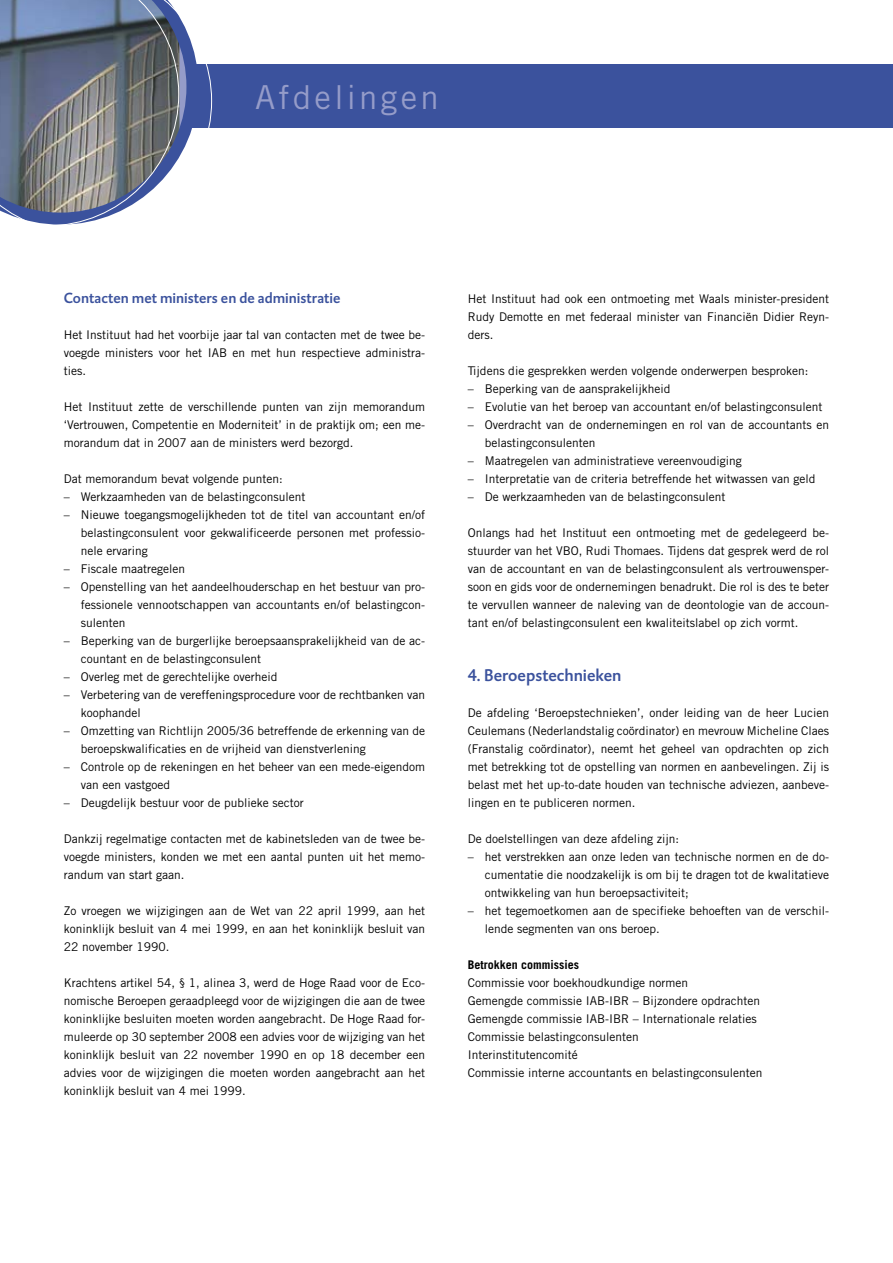
<style>
.page{position:relative;width:893px;height:1263px;background:#fff}
.page>*{position:absolute;margin:0;border:0;box-sizing:border-box;transform-origin:0 0}
.t1{font:33px "Trade Gothic";letter-spacing:.1em;color:#959cc9}
.t2{font:17.25px "DTL Caspari T Medium";color:#3b529d}
.t3{font:15px "DTL Caspari T Medium";color:#3b529d}
.t4{font:12px/18px "Trade Gothic";color:#000;text-align:justify}
.t5{font:700 12px "Trade Gothic";color:#000}
</style>
<div class="page">
<div style="left:153px;top:64px;width:740px;height:64px;background:#3b529d"></div>
<svg style="left:0;top:0;width:212px;height:225px"></svg>
<h1 class="t1" style="left:255px;top:77px;width:185px">Afdelingen</h1>
<p class="t3" style="left:64px;top:288px;width:278px">Contacten met ministers en de administratie</p>
<p class="t4" style="left:64px;top:325px;width:363px">Het Instituut had het voorbije jaar tal van contacten met de twee be&shy;voegde ministers voor het IAB en met hun respectieve administra&shy;ties.</p>
<p class="t4" style="left:64px;top:397px;width:363px">Het Instituut zette de verschillende punten van zijn memorandum ‘Vertrouwen, Competentie en Moderniteit’ in de praktijk om; een me&shy;morandum dat in 2007 aan de ministers werd bezorgd.</p>
<p class="t4" style="left:64px;top:469px;width:220px">Dat memorandum bevat volgende punten:</p>
<p class="t4" style="left:64px;top:487px;width:243px">– Werkzaamheden van de belastingconsulent</p>
<p class="t4" style="left:81px;top:505px;width:346px;text-indent:-17px">– Nieuwe toegangsmogelijkheden tot de titel van accountant en/of belastingconsulent voor gekwalificeerde personen met professio&shy;nele ervaring</p>
<p class="t4" style="left:64px;top:559px;width:123px">– Fiscale maatregelen</p>
<p class="t4" style="left:81px;top:577px;width:346px;text-indent:-17px">– Openstelling van het aandeelhouderschap en het bestuur van pro&shy;fessionele vennootschappen van accountants en/of belastingcon&shy;sulenten</p>
<p class="t4" style="left:81px;top:631px;width:346px;text-indent:-17px">– Beperking van de burgerlijke beroepsaansprakelijkheid van de ac&shy;countant en de belastingconsulent</p>
<p class="t4" style="left:64px;top:667px;width:215px">– Overleg met de gerechtelijke overheid</p>
<p class="t4" style="left:81px;top:685px;width:346px;text-indent:-17px">– Verbetering van de vereffeningsprocedure voor de rechtbanken van koophandel</p>
<p class="t4" style="left:81px;top:721px;width:346px;text-indent:-17px">– Omzetting van Richtlijn 2005/36 betreffende de erkenning van de beroepskwalificaties en de vrijheid van dienstverlening</p>
<p class="t4" style="left:81px;top:757px;width:346px;text-indent:-17px">– Controle op de rekeningen en het beheer van een mede-eigendom van een vastgoed</p>
<p class="t4" style="left:64px;top:793px;width:241px">– Deugdelijk bestuur voor de publieke sector</p>
<p class="t4" style="left:64px;top:829px;width:363px">Dankzij regelmatige contacten met de kabinetsleden van de twee be&shy;voegde ministers, konden we met een aantal punten uit het memo&shy;randum van start gaan.</p>
<p class="t4" style="left:64px;top:901px;width:363px">Zo vroegen we wijzigingen aan de Wet van 22 april 1999, aan het koninklijk besluit van 4 mei 1999, en aan het koninklijk besluit van 22 november 1990.</p>
<p class="t4" style="left:64px;top:973px;width:363px">Krachtens artikel 54, § 1, alinea 3, werd de Hoge Raad voor de Eco&shy;nomische Beroepen geraadpleegd voor de wijzigingen die aan de twee koninklijke besluiten moeten worden aangebracht. De Hoge Raad for&shy;muleerde op 30 september 2008 een advies voor de wijziging van het koninklijk besluit van 22 november 1990 en op 18 december een advies voor de wijzigingen die moeten worden aangebracht aan het koninklijk besluit van 4 mei 1999.</p>
<p class="t4" style="left:468px;top:289px;width:363px">Het Instituut had ook een ontmoeting met Waals minister-president Rudy Demotte en met federaal minister van Financiën Didier Reyn&shy;ders.</p>
<p class="t4" style="left:468px;top:361px;width:342px">Tijdens die gesprekken werden volgende onderwerpen besproken:</p>
<p class="t4" style="left:468px;top:379px;width:204px">– Beperking van de aansprakelijkheid</p>
<p class="t4" style="left:468px;top:397px;width:356px">– Evolutie van het beroep van accountant en/of belastingconsulent</p>
<p class="t4" style="left:485px;top:415px;width:346px;text-indent:-17px">– Overdracht van de ondernemingen en rol van de accountants en belastingconsulenten</p>
<p class="t4" style="left:468px;top:451px;width:275px">– Maatregelen van administratieve vereenvoudiging</p>
<p class="t4" style="left:468px;top:469px;width:349px">– Interpretatie van de criteria betreffende het witwassen van geld</p>
<p class="t4" style="left:468px;top:487px;width:259px">– De werkzaamheden van de belastingconsulent</p>
<p class="t4" style="left:468px;top:523px;width:363px">Onlangs had het Instituut een ontmoeting met de gedelegeerd be&shy;stuurder van het VBO, Rudi Thomaes. Tijdens dat gesprek werd de rol van de accountant en van de belastingconsulent als vertrouwensper&shy;soon en gids voor de ondernemingen benadrukt. Die rol is des te beter te vervullen wanneer de naleving van de deontologie van de accoun&shy;tant en/of belastingconsulent een kwaliteitslabel op zich vormt.</p>
<h2 class="t2" style="left:468px;top:664px;width:155px">4. Beroepstechnieken</h2>
<p class="t4" style="left:468px;top:703px;width:363px">De afdeling ‘Beroepstechnieken’, onder leiding van de heer Lucien Ceulemans (Nederlandstalig coördinator) en mevrouw Micheline Claes (Franstalig coördinator), neemt het geheel van opdrachten op zich met betrekking tot de opstelling van normen en aanbevelingen. Zij is belast met het up-to-date houden van technische adviezen, aanbeve&shy;lingen en te publiceren normen.</p>
<p class="t4" style="left:468px;top:829px;width:213px">De doelstellingen van deze afdeling zijn:</p>
<p class="t4" style="left:485px;top:847px;width:346px;text-indent:-17px">– het verstrekken aan onze leden van technische normen en de do&shy;cumentatie die noodzakelijk is om bij te dragen tot de kwalitatieve ontwikkeling van hun beroepsactiviteit;</p>
<p class="t4" style="left:485px;top:901px;width:346px;text-indent:-17px">– het tegemoetkomen aan de specifieke behoeften van de verschil&shy;lende segmenten van ons beroep.</p>
<p class="t5" style="left:468px;top:957px;width:113px">Betrokken commissies</p>
<p class="t4" style="left:468px;top:973px;width:296px;text-align:left">Commissie voor boekhoudkundige normen<br>Gemengde commissie IAB-IBR – Bijzondere opdrachten Gemengde commissie IAB-IBR – Internationale relaties Commissie belastingconsulenten<br>Interinstitutencomité<br>Commissie interne accountants en belastingconsulenten</p>
</div>
